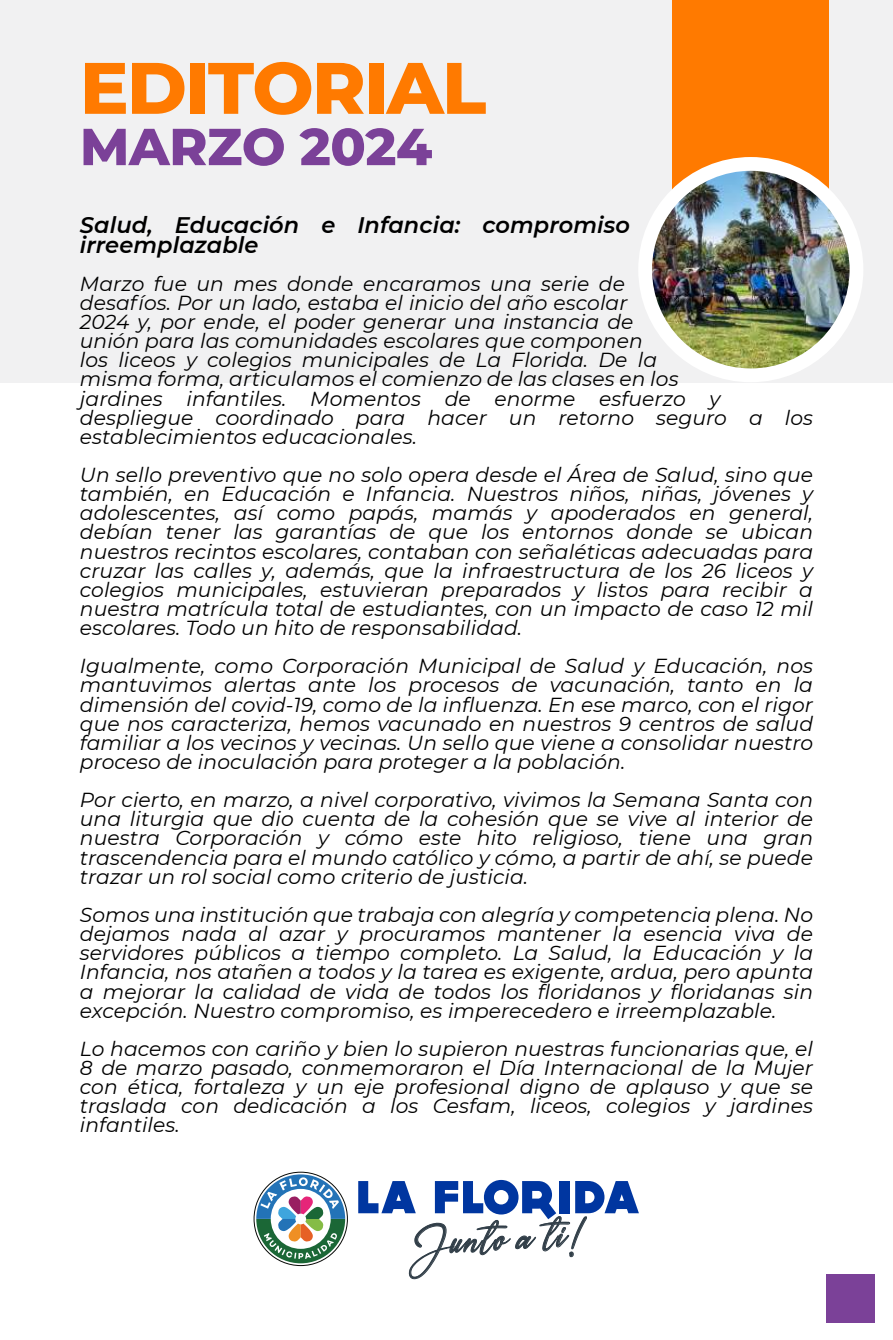
<style>
.page{position:relative;width:893px;height:1340px;background:#fff}
.page>*{position:absolute;margin:0;border:0;box-sizing:border-box;transform-origin:0 0}
.t1{font:800 72.67px "Montserrat";letter-spacing:-.025em;color:#ff7a00}
.t2{font:800 51.98px "Montserrat";letter-spacing:-.01em;color:#7b4198}
.t3{font:35.77px "Ameyallinda Signatur";color:#313e48;scale:1.05 1}
.t4{font:italic 600 22.5px/19.1px "Montserrat";letter-spacing:.005em;color:#000}
.t5{font:italic 20.25px/19.1px "Montserrat";letter-spacing:.005em;color:#000;text-align:justify}
</style>
<div class="page">
<div style="left:0;top:0;width:893px;height:382px;background:#f1f1f2"></div>
<div style="left:826px;top:1274px;width:48px;height:48px;background:#7b4198"></div>
<svg style="left:358px;top:1179px;width:281px;height:101px"></svg>
<svg style="left:254px;top:1171px;width:94px;height:94px"></svg>
<svg style="left:256px;top:1174px;width:89px;height:89px"></svg>
<div style="left:672px;top:0;width:157px;height:293px;background:#ff7a00"></div>
<div style="left:638px;top:157px;width:225px;height:225px;background:#fff;border-radius:50%"></div>
<img style="left:652px;top:171px;width:198px;height:197px;border-radius:99px">
<h1 class="t1" style="left:80px;top:35px;width:408px">EDITORIAL</h1>
<h2 class="t2" style="left:80px;top:109px;width:354px">MARZO 2024</h2>
<p class="t4" style="left:80px;top:215px;width:552px">Salud, Educación e Infancia: compromiso irreemplazable</p>
<p class="t5" style="left:80px;top:273px;width:735px;text-align:left">Marzo fue un mes donde encaramos una serie de<br>desafíos. Por un lado, estaba el inicio del año escolar<br>2024 y, por ende, el poder generar una instancia de<br>unión para las comunidades escolares que componen<br>los liceos y colegios municipales de La Florida. De la<br>misma forma, articulamos el comienzo de las clases en los<br>jardines infantiles. Momentos de enorme esfuerzo y despliegue coordinado para hacer un retorno seguro a los establecimientos educacionales.</p>
<p class="t5" style="left:80px;top:464px;width:735px">Un sello preventivo que no solo opera desde el Área de Salud, sino que también, en Educación e Infancia. Nuestros niños, niñas, jóvenes y adolescentes, así como papás, mamás y apoderados en general, debían tener las garantías de que los entornos donde se ubican nuestros recintos escolares, contaban con señaléticas adecuadas para cruzar las calles y, además, que la infraestructura de los 26 liceos y colegios municipales, estuvieran preparados y listos para recibir a nuestra matrícula total de estudiantes, con un impacto de caso 12 mil escolares. Todo un hito de responsabilidad.</p>
<p class="t5" style="left:80px;top:656px;width:735px">Igualmente, como Corporación Municipal de Salud y Educación, nos mantuvimos alertas ante los procesos de vacunación, tanto en la dimensión del covid-19, como de la influenza. En ese marco, con el rigor que nos caracteriza, hemos vacunado en nuestros 9 centros de salud familiar a los vecinos y vecinas. Un sello que viene a consolidar nuestro proceso de inoculación para proteger a la población.</p>
<p class="t5" style="left:80px;top:789px;width:735px">Por cierto, en marzo, a nivel corporativo, vivimos la Semana Santa con una liturgia que dio cuenta de la cohesión que se vive al interior de nuestra Corporación y cómo este hito religioso, tiene una gran trascendencia para el mundo católico y cómo, a partir de ahí, se puede trazar un rol social como criterio de justicia.</p>
<p class="t5" style="left:80px;top:904px;width:735px">Somos una institución que trabaja con alegría y competencia plena. No dejamos nada al azar y procuramos mantener la esencia viva de servidores públicos a tiempo completo. La Salud, la Educación y la Infancia, nos atañen a todos y la tarea es exigente, ardua, pero apunta a mejorar la calidad de vida de todos los floridanos y floridanas sin excepción. Nuestro compromiso, es imperecedero e irreemplazable.</p>
<p class="t5" style="left:80px;top:1038px;width:735px">Lo hacemos con cariño y bien lo supieron nuestras funcionarias que, el 8 de marzo pasado, conmemoraron el Día Internacional de la Mujer con ética, fortaleza y un eje profesional digno de aplauso y que se traslada con dedicación a los Cesfam, liceos, colegios y jardines infantiles.</p>
<h3 class="t3" style="left:413px;top:1221px;width:167px;rotate:-3deg">Junto a ti!</h3>
</div>
